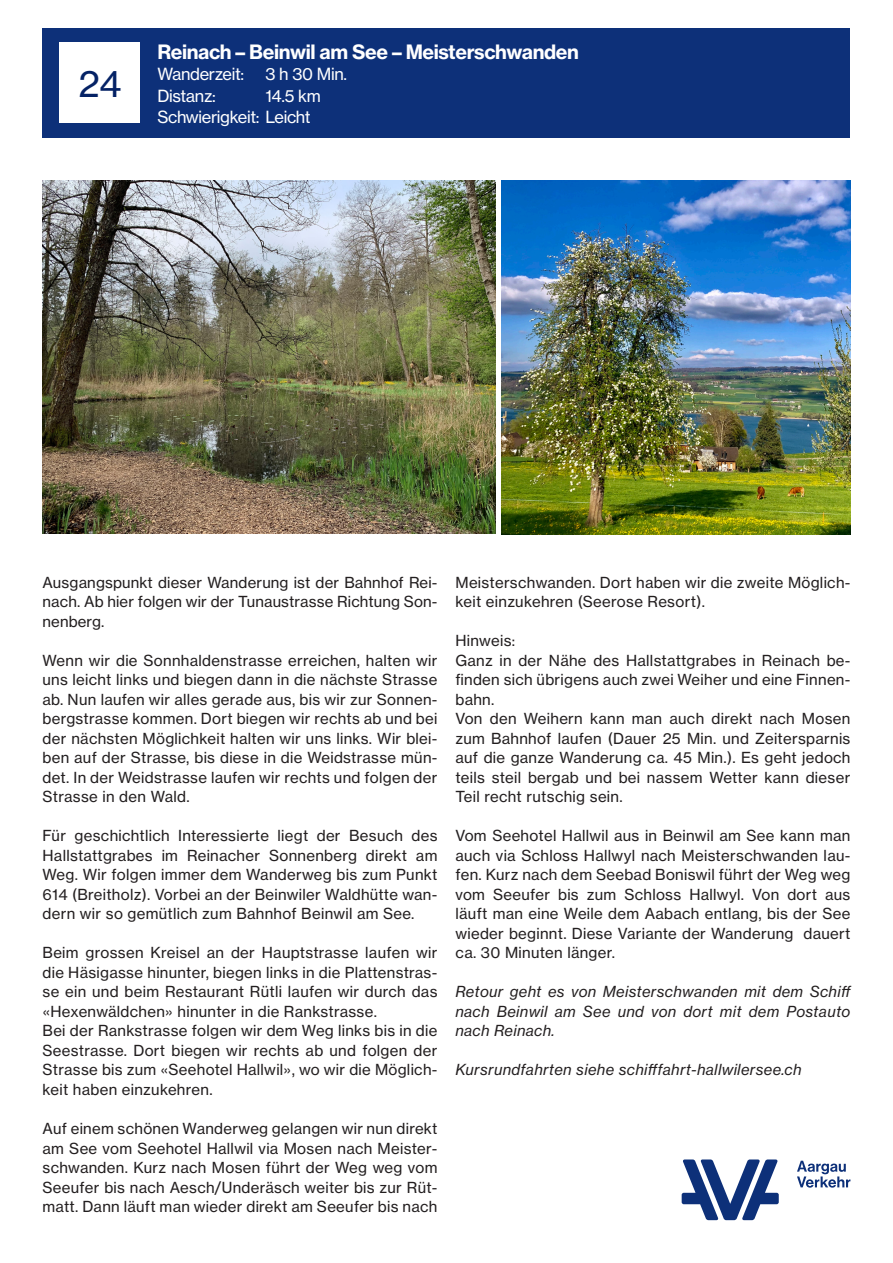
<style>
.page{position:relative;width:893px;height:1263px;background:#fff}
.page>*{position:absolute;margin:0;border:0;box-sizing:border-box;transform-origin:0 0}
.t1{font:36px "N Haas Grotesk TX Pro 55 Rg";color:#052265}
.t2{font:19.5px "N Haas Grotesk TX Std 75 Bd";letter-spacing:-.02em;color:#fff}
.t3{font:16.5px/21.5px "N Haas Grotesk TX Std 55 Rg";letter-spacing:-.02em;color:#fff}
.t4{font:15px/19.5px "N Haas Grotesk TX Std 55 Rg";letter-spacing:.02em;color:#231f20;text-align:justify}
.t5{font:15px/19.5px "N Haas Grotesk TX Std 56 It";letter-spacing:.02em;color:#231f20;text-align:justify}
</style>
<div class="page">
<svg style="left:682px;top:1160px;width:97px;height:60px"></svg>
<svg style="left:797px;top:1161px;width:53px;height:26px"></svg>
<img style="left:501px;top:180px;width:349px;height:354px">
<img style="left:43px;top:181px;width:452px;height:353px">
<div style="left:43px;top:29px;width:807px;height:109px;background:#0d3079"></div>
<div style="left:60px;top:43px;width:80px;height:80px;background:#fff"></div>
<h1 class="t1" style="left:78px;top:62px;width:45px">24</h1>
<h2 class="t2" style="left:157px;top:39px;width:423px">Reinach – Beinwil am See – Meisterschwanden</h2>
<p class="t3" style="left:157px;top:64px;width:88px">Wanderzeit:</p>
<p class="t3" style="left:265px;top:64px;width:83px">3 h 30 Min.</p>
<p class="t3" style="left:157px;top:85px;width:60px">Distanz:</p>
<p class="t3" style="left:157px;top:85px;width:165px;text-indent:108px">14.5 km<br>Schwierigkeit: Leicht</p>
<p class="t4" style="left:43px;top:573px;width:396px">Ausgangspunkt dieser Wanderung ist der Bahnhof Rei&shy;nach. Ab hier folgen wir der Tunaustrasse Richtung Son&shy;nenberg.</p>
<p class="t4" style="left:43px;top:651px;width:396px">Wenn wir die Sonnhaldenstrasse erreichen, halten wir uns leicht links und biegen dann in die nächste Strasse ab. Nun laufen wir alles gerade aus, bis wir zur Sonnen&shy;bergstrasse kommen. Dort biegen wir rechts ab und bei der nächsten Möglichkeit halten wir uns links. Wir blei&shy;ben auf der Strasse, bis diese in die Weidstrasse mün&shy;det. In der Weidstrasse laufen wir rechts und folgen der Strasse in den Wald.</p>
<p class="t4" style="left:43px;top:826px;width:396px">Für geschichtlich Interessierte liegt der Besuch des Hallstattgrabes im Reinacher Sonnenberg direkt am Weg. Wir folgen immer dem Wanderweg bis zum Punkt 614 (Breitholz). Vorbei an der Beinwiler Waldhütte wan&shy;dern wir so gemütlich zum Bahnhof Beinwil am See.</p>
<p class="t4" style="left:43px;top:943px;width:396px;text-align:left">Beim grossen Kreisel an der Hauptstrasse laufen wir die Häsigasse hinunter, biegen links in die Plattenstras&shy;se ein und beim Restaurant Rütli laufen wir durch das «Hexenwäldchen» hinunter in die Rankstrasse.<br>Bei der Rankstrasse folgen wir dem Weg links bis in die Seestrasse. Dort biegen wir rechts ab und folgen der Strasse bis zum «Seehotel Hallwil», wo wir die Möglich&shy;keit haben einzukehren.</p>
<p class="t4" style="left:43px;top:1119px;width:396px">Auf einem schönen Wanderweg gelangen wir nun direkt am See vom Seehotel Hallwil via Mosen nach Meister&shy;schwanden. Kurz nach Mosen führt der Weg weg vom Seeufer bis nach Aesch/Underäsch weiter bis zur Rüt&shy;matt. Dann läuft man wieder direkt am Seeufer bis nach</p>
<p class="t4" style="left:455px;top:573px;width:396px">Meisterschwanden. Dort haben wir die zweite Möglich&shy;keit einzukehren (Seerose Resort).</p>
<p class="t4" style="left:455px;top:631px;width:396px;text-align:left">Hinweis:<br>Ganz in der Nähe des Hallstattgrabes in Reinach be&shy;finden sich übrigens auch zwei Weiher und eine Finnen&shy;bahn.<br>Von den Weihern kann man auch direkt nach Mosen zum Bahnhof laufen (Dauer 25 Min. und Zeitersparnis auf die ganze Wanderung ca. 45 Min.). Es geht jedoch teils steil bergab und bei nassem Wetter kann dieser Teil recht rutschig sein.</p>
<p class="t4" style="left:455px;top:826px;width:396px">Vom Seehotel Hallwil aus in Beinwil am See kann man auch via Schloss Hallwyl nach Meisterschwanden lau&shy;fen. Kurz nach dem Seebad Boniswil führt der Weg weg vom Seeufer bis zum Schloss Hallwyl. Von dort aus läuft man eine Weile dem Aabach entlang, bis der See wieder beginnt. Diese Variante der Wanderung dauert ca. 30 Minuten länger.</p>
<p class="t5" style="left:455px;top:982px;width:397px">Retour geht es von Meisterschwanden mit dem Schiff nach Beinwil am See und von dort mit dem Postauto nach Reinach.</p>
<p class="t5" style="left:455px;top:1060px;width:348px">Kursrundfahrten siehe schifffahrt-hallwilersee.ch</p>
</div>
